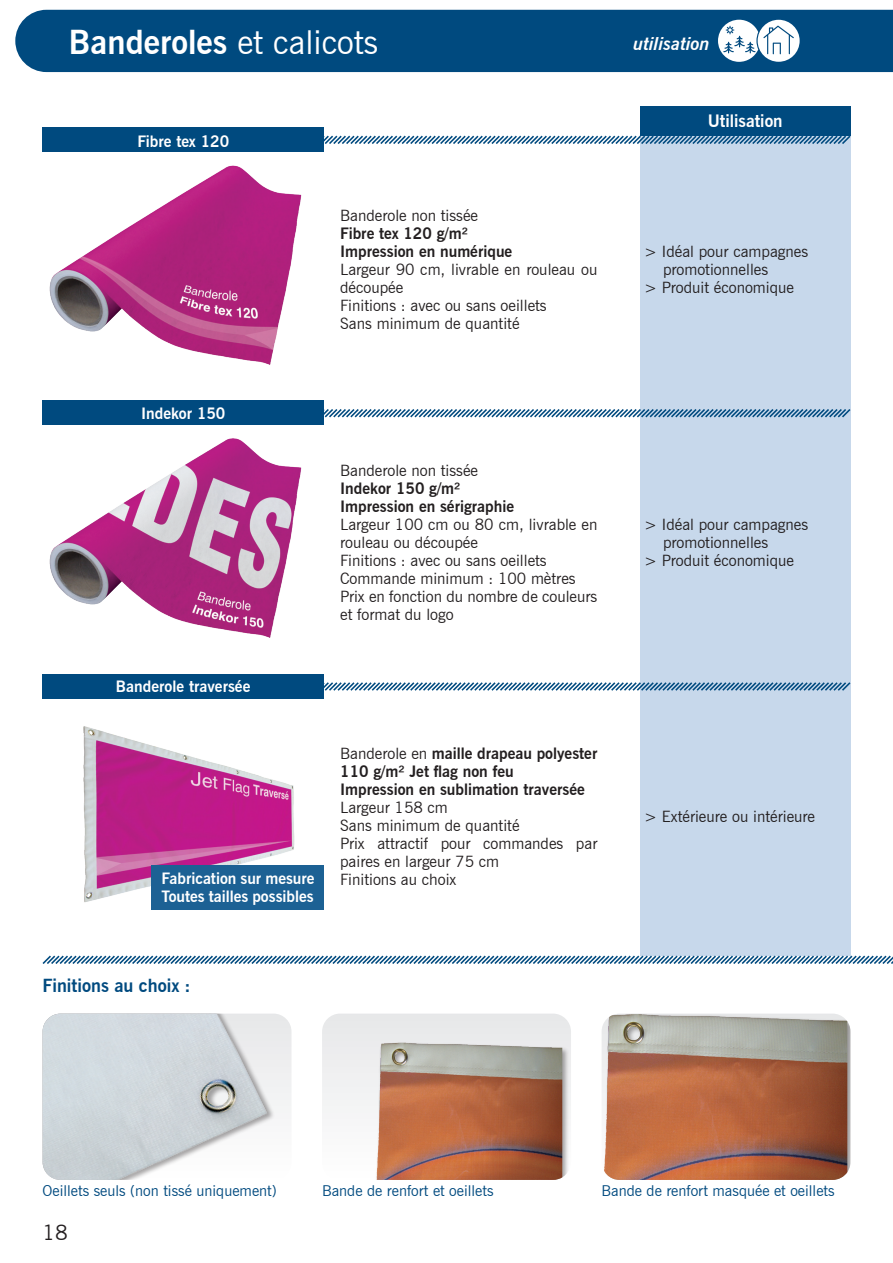
<style>
.page{position:relative;width:893px;height:1263px;background:#fff}
.page>*{position:absolute;margin:0;border:0;box-sizing:border-box;transform-origin:0 0}
.Titre{font:700 33px "News Gothic BT";color:#fff}
.t1{font:21px "News Gothic BT";color:#231f20}
.t2{font:700 18px "News Gothic BT";color:#004a7f}
.t3{font:italic 700 18px "News Gothic BT";color:#fff}
.t4{font:700 17.1px "News Gothic BT";color:#fff}
.t5{font:15.6px/18px "News Gothic BT";color:#231f20}
.t6{font:700 15.6px/18px "News Gothic BT";color:#231f20}
.t7{font:700 15.6px "News Gothic BT";color:#fff}
.t8{font:15px "News Gothic BT";color:#004a7f}
.s1{font-weight:400}
</style>
<div class="page">
<div style="left:15px;top:10px;width:878px;height:62px;background:#004a7f"></div>
<img style="left:43px;top:1013px;width:248px;height:167px">
<img style="left:602px;top:1013px;width:245px;height:167px">
<div style="left:374px;top:1041px;width:195px;height:139px;background:#231f20;opacity:.4"></div>
<img style="left:322px;top:1014px;width:240px;height:166px">
<img style="left:83px;top:726px;width:212px;height:177px">
<img style="left:49px;top:438px;width:253px;height:200px">
<div style="left:640px;top:106px;width:210px;height:849px;background:#c7d8eb"></div>
<svg style="left:42px;top:134px;width:809px;height:12px"></svg>
<svg style="left:42px;top:407px;width:809px;height:12px"></svg>
<svg style="left:42px;top:680px;width:809px;height:12px"></svg>
<svg style="left:42px;top:954px;width:851px;height:10px"></svg>
<img style="left:49px;top:165px;width:253px;height:200px">
<svg style="left:43px;top:33px;width:16px;height:19px"></svg>
<div style="left:43px;top:674px;width:281px;height:25px;background:#004a7f"></div>
<div style="left:43px;top:128px;width:281px;height:24px;background:#004a7f"></div>
<div style="left:43px;top:400px;width:281px;height:25px;background:#004a7f"></div>
<div style="left:640px;top:106px;width:210px;height:30px;background:#004a7f"></div>
<div style="left:152px;top:865px;width:172px;height:44px;background:#1c6194"></div>
<svg style="left:718px;top:20px;width:82px;height:42px"></svg>
<p class="Titre" style="left:69px;top:22px;width:311px">Banderoles <span class="s1">et calicots</span></p>
<p class="t7" style="left:137px;top:132px;width:93px">Fibre tex 120</p>
<p class="t5" style="left:340px;top:207px;width:139px">Banderole non tissée</p>
<p class="t6" style="left:340px;top:225px;width:129px">Fibre tex 120 g/m²</p>
<p class="t6" style="left:340px;top:243px;width:174px">Impression en numérique</p>
<p class="t5" style="left:340px;top:261px;width:259px">Largeur 90 cm, livrable en rouleau ou découpée</p>
<p class="t5" style="left:340px;top:297px;width:208px">Finitions : avec ou sans oeillets</p>
<p class="t5" style="left:340px;top:315px;width:181px">Sans minimum de quantité</p>
<p class="t7" style="left:141px;top:404px;width:86px">Indekor 150</p>
<p class="t7" style="left:116px;top:677px;width:136px">Banderole traversée</p>
<p class="t7" style="left:162px;top:869px;width:155px">Fabrication sur mesure</p>
<p class="t7" style="left:162px;top:887px;width:154px">Toutes tailles possibles</p>
<p class="t5" style="left:340px;top:462px;width:139px">Banderole non tissée</p>
<p class="t6" style="left:340px;top:480px;width:122px">Indekor 150 g/m²</p>
<p class="t6" style="left:340px;top:498px;width:176px">Impression en sérigraphie</p>
<p class="t5" style="left:340px;top:516px;width:259px">Largeur 100 cm ou 80 cm, livrable en rouleau ou découpée</p>
<p class="t5" style="left:340px;top:551px;width:208px">Finitions : avec ou sans oeillets</p>
<p class="t5" style="left:340px;top:569px;width:237px">Commande minimum : 100 mètres</p>
<p class="t5" style="left:340px;top:587px;width:259px">Prix en fonction du nombre de couleurs</p>
<p class="t5" style="left:340px;top:605px;width:115px">et format du logo</p>
<p class="t6" style="left:340px;top:744px;width:259px"><span class="s1">Banderole en</span> maille drapeau polyester<br>110 g/m² Jet flag non feu</p>
<p class="t6" style="left:340px;top:780px;width:246px">Impression en sublimation traversée</p>
<p class="t5" style="left:340px;top:798px;width:109px">Largeur 158 cm</p>
<p class="t5" style="left:340px;top:816px;width:181px">Sans minimum de quantité</p>
<p class="t5" style="left:340px;top:834px;width:259px">Prix attractif pour commandes par paires en largeur 75 cm</p>
<p class="t5" style="left:340px;top:870px;width:118px">Finitions au choix</p>
<p class="t2" style="left:43px;top:975px;width:150px">Finitions au choix :</p>
<p class="t3" style="left:633px;top:32px;width:78px">utilisation</p>
<p class="t4" style="left:708px;top:111px;width:76px">Utilisation</p>
<p class="t5" style="left:644px;top:243px;width:165px">&gt; Idéal pour campagnes</p>
<p class="t5" style="left:663px;top:261px;width:107px">promotionnelles</p>
<p class="t5" style="left:644px;top:279px;width:151px">&gt; Produit économique</p>
<p class="t5" style="left:644px;top:516px;width:165px">&gt; Idéal pour campagnes</p>
<p class="t5" style="left:663px;top:533px;width:107px">promotionnelles</p>
<p class="t5" style="left:644px;top:551px;width:151px">&gt; Produit économique</p>
<p class="t5" style="left:644px;top:807px;width:172px">&gt; Extérieure ou intérieure</p>
<p class="t8" style="left:43px;top:1182px;width:236px">Oeillets seuls (non tissé uniquement)</p>
<p class="t8" style="left:322px;top:1182px;width:173px">Bande de renfort et oeillets</p>
<p class="t8" style="left:602px;top:1182px;width:235px">Bande de renfort masquée et oeillets</p>
<p class="t1" style="left:43px;top:1219px;width:27px">18</p>
</div>
